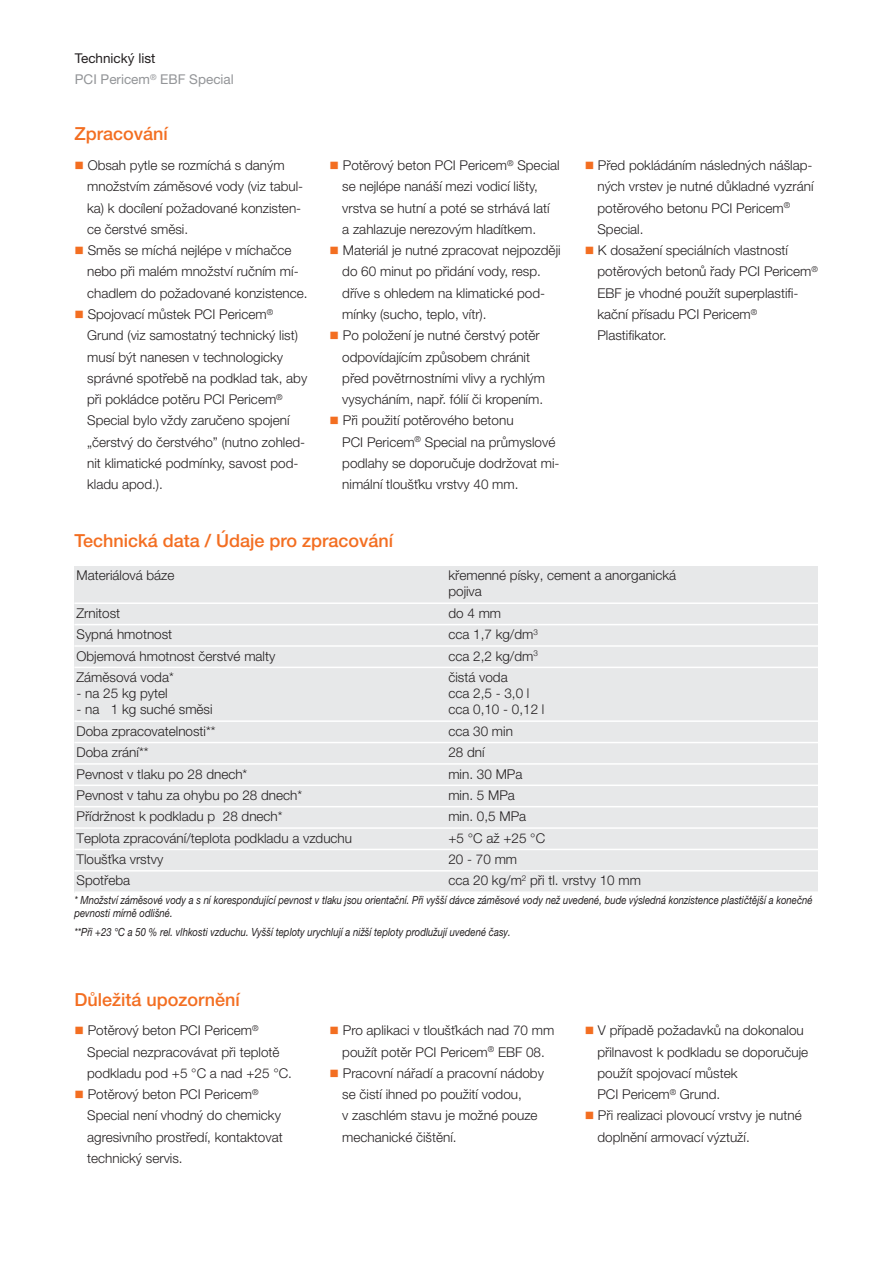
<style>
.page{position:relative;width:893px;height:1263px;background:#fff}
.page>*{position:absolute;margin:0;border:0;box-sizing:border-box;transform-origin:0 0}
.t1{font:500 18px "Helvetica Neue LT Pro";color:#f36e21}
.t2{font:300 13.5px/21.3px "Helvetica Neue LT Pro";color:#231f20}
.t3{font:13.5px/21.3px "Helvetica Neue LT Pro";color:#939598}
.t4{font:italic 11.25px/13.5px "Helvetica Neue LT Pro";color:#231f20;scale:.85 1}
.s1{color:#231f20}
.s2{color:#f36e21}
</style>
<div class="page">
<div style="left:74px;top:566px;width:372px;height:37px;background:#e7e8e9"></div>
<div style="left:446px;top:566px;width:372px;height:37px;background:#e7e8e9"></div>
<div style="left:74px;top:603px;width:372px;height:22px;background:#e7e8e9"></div>
<div style="left:446px;top:603px;width:372px;height:22px;background:#e7e8e9"></div>
<div style="left:74px;top:625px;width:372px;height:21px;background:#e7e8e9"></div>
<div style="left:446px;top:625px;width:372px;height:21px;background:#e7e8e9"></div>
<div style="left:74px;top:646px;width:372px;height:21px;background:#e7e8e9"></div>
<div style="left:446px;top:646px;width:372px;height:21px;background:#e7e8e9"></div>
<div style="left:74px;top:667px;width:372px;height:54px;background:#e7e8e9"></div>
<div style="left:446px;top:667px;width:372px;height:54px;background:#e7e8e9"></div>
<div style="left:74px;top:721px;width:372px;height:21px;background:#e7e8e9"></div>
<div style="left:446px;top:721px;width:372px;height:21px;background:#e7e8e9"></div>
<div style="left:74px;top:742px;width:372px;height:22px;background:#e7e8e9"></div>
<div style="left:446px;top:742px;width:372px;height:22px;background:#e7e8e9"></div>
<div style="left:74px;top:764px;width:372px;height:21px;background:#e7e8e9"></div>
<div style="left:446px;top:764px;width:372px;height:21px;background:#e7e8e9"></div>
<div style="left:74px;top:785px;width:372px;height:22px;background:#e7e8e9"></div>
<div style="left:446px;top:785px;width:372px;height:22px;background:#e7e8e9"></div>
<div style="left:74px;top:807px;width:372px;height:21px;background:#e7e8e9"></div>
<div style="left:446px;top:807px;width:372px;height:21px;background:#e7e8e9"></div>
<div style="left:74px;top:828px;width:372px;height:21px;background:#e7e8e9"></div>
<div style="left:446px;top:828px;width:372px;height:21px;background:#e7e8e9"></div>
<div style="left:74px;top:849px;width:372px;height:22px;background:#e7e8e9"></div>
<div style="left:446px;top:849px;width:372px;height:22px;background:#e7e8e9"></div>
<div style="left:74px;top:871px;width:372px;height:22px;background:#e7e8e9"></div>
<div style="left:446px;top:871px;width:372px;height:22px;background:#e7e8e9"></div>
<hr style="left:74px;top:602px;width:744px;height:2px;background:#fff">
<hr style="left:74px;top:624px;width:744px;height:1px;background:#fff">
<hr style="left:74px;top:645px;width:744px;height:2px;background:#fff">
<hr style="left:74px;top:667px;width:744px;height:1px;background:#fff">
<hr style="left:74px;top:720px;width:744px;height:2px;background:#fff">
<hr style="left:74px;top:742px;width:744px;height:1px;background:#fff">
<hr style="left:74px;top:763px;width:744px;height:2px;background:#fff">
<hr style="left:74px;top:784px;width:744px;height:2px;background:#fff">
<hr style="left:74px;top:806px;width:744px;height:1px;background:#fff">
<hr style="left:74px;top:827px;width:744px;height:2px;background:#fff">
<hr style="left:74px;top:849px;width:744px;height:1px;background:#fff">
<hr style="left:74px;top:870px;width:744px;height:1px;background:#fff">
<hr style="left:74px;top:891px;width:744px;height:2px;background:#fff">
<p class="t3" style="left:75px;top:49px;width:160px"><span class="s1">Technický list<br></span>PCI Pericem<sup>®</sup> EBF Special</p>
<h1 class="t1" style="left:74px;top:128px;width:95px">Zpracování</h1>
<p class="t2" style="left:87px;top:156px;width:218px;text-indent:-13px"><span class="s2">■</span> Obsah pytle se rozmíchá s daným množstvím záměsové vody (viz tabul&shy;ka) k docílení požadované konzisten&shy;ce čerstvé směsi.</p>
<p class="t2" style="left:87px;top:241px;width:222px;text-indent:-13px"><span class="s2">■</span> Směs se míchá nejlépe v míchačce nebo při malém množství ručním mí&shy;chadlem do požadované konzistence.</p>
<p class="t2" style="left:87px;top:305px;width:222px;text-indent:-13px"><span class="s2">■</span> Spojovací můstek PCI Pericem<sup>® </sup>Grund (viz samostatný technický list) musí být nanesen v technologicky správné spotřebě na podklad tak, aby při pokládce potěru PCI Pericem<sup>® </sup>Special bylo vždy zaručeno spojení „čerstvý do čerstvého” (nutno zohled&shy;nit klimatické podmínky, savost pod&shy;kladu apod.).</p>
<p class="t2" style="left:342px;top:156px;width:219px;text-indent:-13px"><span class="s2">■</span> Potěrový beton PCI Pericem<sup>®</sup> Special se nejlépe nanáší mezi vodicí lišty, vrstva se hutní a poté se strhává latí a zahlazuje nerezovým hladítkem.</p>
<p class="t2" style="left:342px;top:241px;width:220px;text-indent:-13px"><span class="s2">■</span> Materiál je nutné zpracovat nejpozději do 60 minut po přidání vody, resp. dříve s ohledem na klimatické pod&shy;mínky (sucho, teplo, vítr).</p>
<p class="t2" style="left:342px;top:326px;width:204px;text-indent:-13px"><span class="s2">■</span> Po položení je nutné čerstvý potěr odpovídajícím způsobem chránit před povětrnostními vlivy a rychlým vysycháním, např. fólií či kropením.</p>
<p class="t2" style="left:342px;top:411px;width:219px;text-indent:-13px"><span class="s2">■</span> Při použití potěrového betonu<br>PCI Pericem<sup>®</sup> Special na průmyslové podlahy se doporučuje dodržovat mi&shy;nimální tloušťku vrstvy 40 mm.</p>
<h1 class="t1" style="left:74px;top:534px;width:320px">Technická data / Údaje pro zpracování</h1>
<p class="t2" style="left:597px;top:156px;width:218px;text-indent:-13px"><span class="s2">■</span> Před pokládáním následných nášlap&shy;ných vrstev je nutné důkladné vyzrání potěrového betonu PCI Pericem<sup>®<br></sup>Special.</p>
<p class="t2" style="left:597px;top:241px;width:222px;text-indent:-13px"><span class="s2">■</span> K dosažení speciálních vlastností potěrových betonů řady PCI Pericem<sup>®<br></sup>EBF je vhodné použít superplastifi&shy;kační přísadu PCI Pericem<sup>®<br></sup>Plastifikator.</p>
<p class="t2" style="left:77px;top:566px;width:100px">Materiálová báze</p>
<p class="t2" style="left:448px;top:569px;width:229px;line-height:16.2px">křemenné písky, cement a anorganická pojiva</p>
<p class="t2" style="left:77px;top:604px;width:45px">Zrnitost</p>
<p class="t2" style="left:448px;top:604px;width:54px">do 4 mm</p>
<p class="t2" style="left:77px;top:625px;width:97px">Sypná hmotnost</p>
<p class="t2" style="left:448px;top:625px;width:91px">cca 1,7 kg/dm<sup>3</sup></p>
<p class="t2" style="left:77px;top:646px;width:200px">Objemová hmotnost čerstvé malty</p>
<p class="t2" style="left:448px;top:646px;width:91px">cca 2,2 kg/dm<sup>3</sup></p>
<p class="t2" style="left:77px;top:668px;width:99px">Záměsová voda*</p>
<p class="t2" style="left:77px;top:684px;width:93px">- na 25 kg pytel</p>
<p class="t2" style="left:77px;top:700px;width:138px">- na 1 kg suché směsi</p>
<p class="t2" style="left:448px;top:670px;width:98px;line-height:16.2px">čistá voda<br>cca 2,5 - 3,0 l cca 0,10 - 0,12 l</p>
<p class="t2" style="left:77px;top:722px;width:141px">Doba zpracovatelnosti**</p>
<p class="t2" style="left:448px;top:722px;width:66px">cca 30 min</p>
<p class="t2" style="left:77px;top:743px;width:74px">Doba zrání**</p>
<p class="t2" style="left:448px;top:743px;width:38px">28 dní</p>
<p class="t2" style="left:77px;top:764px;width:172px">Pevnost v tlaku po 28 dnech*</p>
<p class="t2" style="left:448px;top:764px;width:76px">min. 30 MPa</p>
<p class="t2" style="left:77px;top:786px;width:227px">Pevnost v tahu za ohybu po 28 dnech*</p>
<p class="t2" style="left:448px;top:786px;width:68px">min. 5 MPa</p>
<p class="t2" style="left:77px;top:807px;width:208px">Přídržnost k podkladu p 28 dnech*</p>
<p class="t2" style="left:448px;top:807px;width:79px">min. 0,5 MPa</p>
<p class="t2" style="left:77px;top:828px;width:277px">Teplota zpracování/teplota podkladu a vzduchu</p>
<p class="t2" style="left:448px;top:828px;width:98px">+5 °C až +25 °C</p>
<p class="t2" style="left:77px;top:850px;width:88px">Tloušťka vrstvy</p>
<p class="t2" style="left:448px;top:850px;width:70px">20 - 70 mm</p>
<p class="t2" style="left:77px;top:871px;width:55px">Spotřeba</p>
<p class="t2" style="left:448px;top:871px;width:194px">cca 20 kg/m<sup>2</sup> při tl. vrstvy 10 mm</p>
<p class="t4" style="left:74px;top:894px;width:870px">* Množství záměsové vody a s ní korespondující pevnost v tlaku jsou orientační. Při vyšší dávce záměsové vody než uvedené, bude výsledná konzistence plastičtější a konečné pevnosti mírně odlišné.</p>
<p class="t4" style="left:74px;top:926px;width:515px">**Při +23 °C a 50 % rel. vlhkosti vzduchu. Vyšší teploty urychlují a nižší teploty prodlužují uvedené časy.</p>
<h1 class="t1" style="left:74px;top:993px;width:167px">Důležitá upozornění</h1>
<p class="t2" style="left:87px;top:1021px;width:206px;text-indent:-13px"><span class="s2">■</span> Potěrový beton PCI Pericem<sup>®<br></sup>Special nezpracovávat při teplotě podkladu pod +5 °C a nad +25 °C.</p>
<p class="t2" style="left:87px;top:1085px;width:197px;text-indent:-13px"><span class="s2">■</span> Potěrový beton PCI Pericem<sup>®<br></sup>Special není vhodný do chemicky agresivního prostředí, kontaktovat technický servis.</p>
<p class="t2" style="left:330px;top:1021px;width:226px;text-align:center"><span class="s2">■</span> Pro aplikaci v tloušťkách nad 70 mm použít potěr PCI Pericem<sup>®</sup> EBF 08.</p>
<p class="t2" style="left:342px;top:1063px;width:203px;text-indent:-13px"><span class="s2">■</span> Pracovní nářadí a pracovní nádoby se čistí ihned po použití vodou,<br>v zaschlém stavu je možné pouze mechanické čištění.</p>
<p class="t2" style="left:597px;top:1021px;width:212px;text-indent:-13px"><span class="s2">■</span> V případě požadavků na dokonalou přilnavost k podkladu se doporučuje použít spojovací můstek<br>PCI Pericem<sup>®</sup> Grund.</p>
<p class="t2" style="left:597px;top:1106px;width:206px;text-indent:-13px"><span class="s2">■</span> Při realizaci plovoucí vrstvy je nutné doplnění armovací výztuží.</p>
</div>
